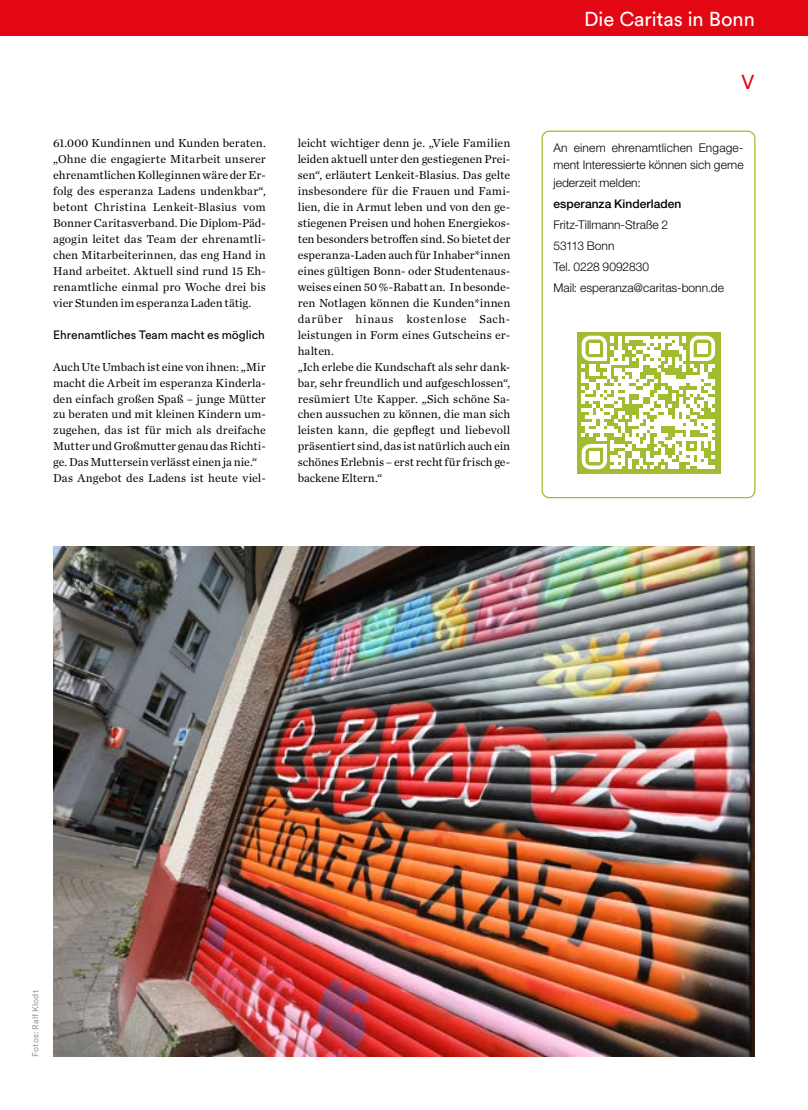
<style>
.page{position:relative;width:808px;height:1110px;background:#fff}
.page>*{position:absolute;margin:0;border:0;box-sizing:border-box;transform-origin:0 0}
.t1{font:20px "Circular XX";letter-spacing:-.005em;color:#fff}
.t2{font:20px "Circular XX";color:#e30613}
.t3{font:12px/16px "Chronicle Text G1";color:#000}
.t4{font:300 12px/21px "Helvetica Neue";letter-spacing:.005em;color:#000;text-align:justify}
.t5{font:12px "Circular XX";color:#000}
.t6{font:500 12px "Helvetica Neue";letter-spacing:.005em;color:#000}
.t7{font:8.75px "Circular XX";letter-spacing:.015em;color:#9d9d9c}
</style>
<div class="page">
<div style="left:0;top:0;width:808px;height:35px;background:#e30613"></div>
<img style="left:53px;top:546px;width:702px;height:510px">
<div style="left:578px;top:331px;width:143px;height:142px;background:#a2bc30"></div>
<svg style="left:582px;top:335px;width:133px;height:134px"></svg>
<div style="left:589px;top:343px;width:11px;height:10px;background:#fff"></div>
<div style="left:697px;top:343px;width:11px;height:10px;background:#fff"></div>
<div style="left:589px;top:451px;width:11px;height:11px;background:#fff"></div>
<div style="left:542px;top:130px;width:213px;height:368px;border:1px solid #a2bc30;border-radius:7px"></div>
<p class="t3" style="left:53px;top:134px;width:214px;text-align:justify">61.000 Kundinnen und Kunden beraten. „Ohne die engagierte Mitarbeit unserer ehrenamtlichen Kolleginnen wäre der Er&shy;folg des esperanza Ladens undenkbar“, betont Christina Lenkeit-Blasius vom Bonner Caritasverband. Die Diplom-Päd&shy;agogin leitet das Team der ehrenamtli&shy;chen Mitarbeiterinnen, das eng Hand in Hand arbeitet. Aktuell sind rund 15 Eh&shy;renamtliche einmal pro Woche drei bis vier Stunden im esperanza Laden tätig.</p>
<p class="t5" style="left:53px;top:326px;width:213px">Ehrenamtliches Team macht es möglich</p>
<p class="t3" style="left:53px;top:358px;width:214px">Auch Ute Umbach ist eine von ihnen: „Mir macht die Arbeit im esperanza Kinderla&shy;den einfach großen Spaß – junge Mütter zu beraten und mit kleinen Kindern um&shy;zugehen, das ist für mich als dreifache Mutter und Großmutter genau das Richti&shy;ge. Das Muttersein verlässt einen ja nie.“ Das Angebot des Ladens ist heute viel-</p>
<h1 class="t1" style="left:584px;top:6px;width:172px">Die Caritas in Bonn</h1>
<h1 class="t2" style="left:741px;top:68px;width:15px">V</h1>
<p class="t3" style="left:298px;top:134px;width:214px">leicht wichtiger denn je. „Viele Familien leiden aktuell unter den gestiegenen Prei&shy;sen“, erläutert Lenkeit-Blasius. Das gelte insbesondere für die Frauen und Fami&shy;lien, die in Armut leben und von den ge&shy;stiegenen Preisen und hohen Energiekos&shy;ten besonders betroffen sind. So bietet der esperanza-Laden auch für Inhaber*innen eines gültigen Bonn- oder Studentenaus&shy;weises einen 50 %-Rabatt an. In besonde&shy;ren Notlagen können die Kunden*innen darüber hinaus kostenlose Sach&shy;leistungen in Form eines Gutscheins er&shy;halten.<br>„Ich erlebe die Kundschaft als sehr dank&shy;bar, sehr freundlich und aufgeschlossen“, resümiert Ute Kapper. „Sich schöne Sa&shy;chen aussuchen zu können, die man sich leisten kann, die gepflegt und liebevoll präsentiert sind, das ist natürlich auch ein schönes Erlebnis – erst recht für frisch ge&shy;backene Eltern.“</p>
<p class="t4" style="left:553px;top:139px;width:192px;line-height:17.5px">An einem ehrenamtlichen Engage&shy;ment Interessierte können sich gerne jederzeit melden:</p>
<p class="t6" style="left:553px;top:196px;width:129px">esperanza Kinderladen</p>
<p class="t4" style="left:553px;top:214px;width:172px;text-align:left">Fritz-Tillmann-Straße 2<br>53113 Bonn<br>Tel. 0228 9092830<br>Mail: esperanza@caritas-bonn.de</p>
<p class="t7" style="left:30px;top:1056px;width:68px;rotate:-90deg">Fotos: Ralf Klodt</p>
</div>
